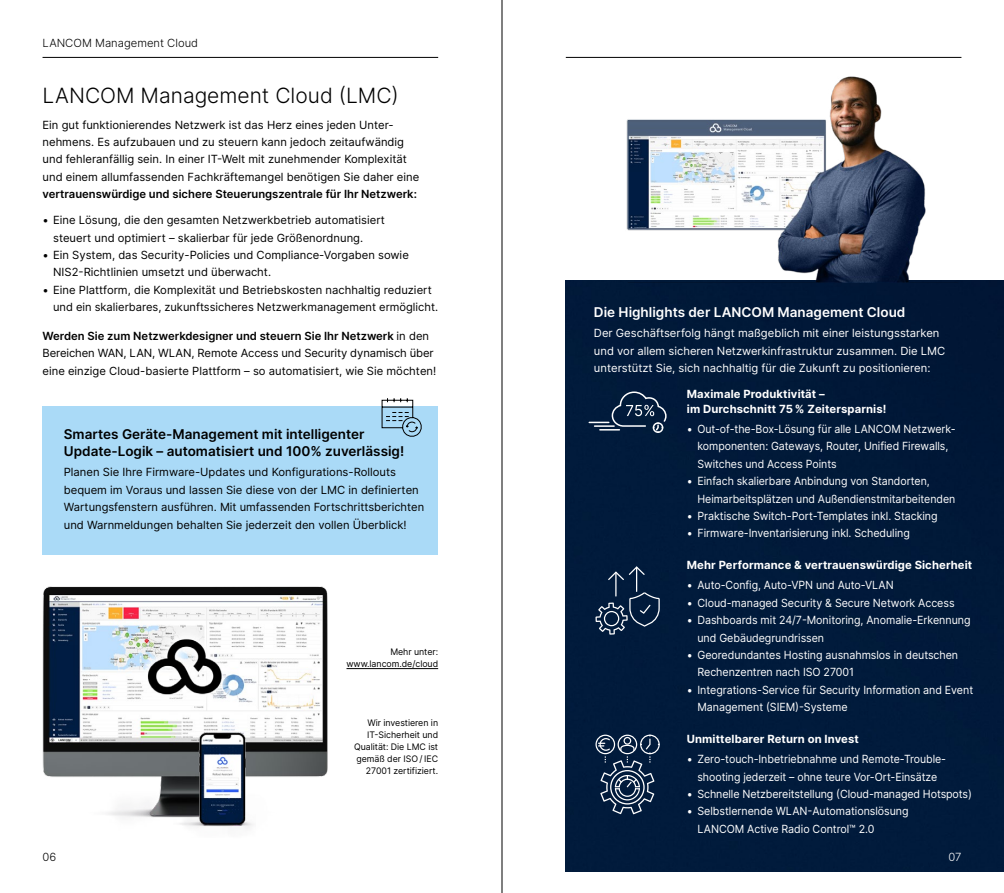
<style>
.page{position:relative;width:1004px;height:893px;background:#fff}
.page>*{position:absolute;margin:0;border:0;box-sizing:border-box;transform-origin:0 0}
.t1{font:300 21px "Inter";color:#000}
.t2{font:600 13.5px/17.4px "Inter";color:#000}
.t3{font:600 13.5px "Inter";color:#fff}
.t4{font:11.25px/17.4px "Inter";color:#000}
.t5{font:11.25px/17.4px "Inter";letter-spacing:-.005em;color:#fff;scale:.95 1}
.t6{font:11.25px/17.4px "Inter";letter-spacing:-.005em;color:#fff;scale:.94 1}
.t7{font:11.25px/17.4px "Inter";letter-spacing:-.005em;color:#fff}
.t8{font:700 11.25px/14.4px "Inter";letter-spacing:.01em;color:#fff}
.t9{font:600 11.25px "Inter";color:#000}
.t10{font:300 11.25px "Inter";color:#000}
.t11{font:300 11.25px "Inter";color:#fff}
.t12{font:9px/12px "Inter";letter-spacing:-.005em;color:#000;text-align:right}
.s1{font-weight:600}
</style>
<div class="page">
<div style="left:566px;top:281px;width:437px;height:591px;background:#011a3b"></div>
<img style="left:603px;top:77px;width:365px;height:205px">
<div style="left:43px;top:407px;width:395px;height:148px;background:#aadaf7"></div>
<img style="left:42px;top:586px;width:315px;height:232px">
<img style="left:174px;top:718px;width:81px;height:111px">
<svg style="left:381px;top:398px;width:42px;height:39px"></svg>
<svg style="left:587px;top:391px;width:80px;height:43px;background:#203652"></svg>
<svg style="left:595px;top:566px;width:64px;height:69px;background:#1b3250"></svg>
<svg style="left:595px;top:735px;width:64px;height:79px;background:#304560"></svg>
<hr style="left:346px;top:668px;width:92px;height:1px;background:#000">
<hr style="left:43px;top:57px;width:395px;height:1px;background:#000">
<hr style="left:566px;top:57px;width:395px;height:1px;background:#000">
<hr style="left:501px;top:0;width:1px;height:893px;background:#000">
<p class="t10" style="left:43px;top:35px;width:157px">LANCOM Management Cloud</p>
<h1 class="t1" style="left:43px;top:80px;width:358px">LANCOM Management Cloud (LMC)</h1>
<p class="t4" style="left:43px;top:116px;width:378px">Ein gut funktionierendes Netzwerk ist das Herz eines jeden Unter&shy;nehmens. Es aufzubauen und zu steuern kann jedoch zeitaufwändig und fehleranfällig sein. In einer IT-Welt mit zunehmender Komplexität und einem allumfassenden Fachkräftemangel benötigen Sie daher eine</p>
<p class="t9" style="left:43px;top:186px;width:376px">vertrauenswürdige und sichere Steuerungszentrale für Ihr Netzwerk:</p>
<p class="t4" style="left:53px;top:211px;width:333px;text-indent:-11px">• Eine Lösung, die den gesamten Netzwerkbetrieb automatisiert steuert und optimiert – skalierbar für jede Größenordnung.</p>
<p class="t4" style="left:53px;top:246px;width:357px;text-indent:-11px">• Ein System, das Security-Policies und Compliance-Vorgaben sowie<br>NIS2-Richtlinien umsetzt und überwacht.</p>
<p class="t4" style="left:53px;top:281px;width:386px;text-indent:-11px">• Eine Plattform, die Komplexität und Betriebskosten nachhaltig reduziert und ein skalierbares, zukunftssicheres Netzwerkmanagement ermöglicht.</p>
<p class="t4" style="left:43px;top:327px;width:395px"><span class="s1">Werden Sie zum Netzwerkdesigner und steuern Sie Ihr Netzwerk</span> in den<br>Bereichen WAN, LAN, WLAN, Remote Access und Security dynamisch über eine einzige Cloud-basierte Plattform – so automatisiert, wie Sie möchten!</p>
<p class="t2" style="left:64px;top:425px;width:342px">Smartes Geräte-Management mit intelligenter<br>Update-Logik – automatisiert und 100% zuverlässig!</p>
<p class="t4" style="left:64px;top:463px;width:362px">Planen Sie Ihre Firmware-Updates und Konfigurations-Rollouts bequem im Voraus und lassen Sie diese von der LMC in definierten Wartungsfenstern ausführen. Mit umfassenden Fortschrittsberichten und Warnmeldungen behalten Sie jederzeit den vollen Überblick!</p>
<p class="t12" style="left:346px;top:646px;width:93px">Mehr unter: www.lancom.de/cloud</p>
<p class="t10" style="left:43px;top:849px;width:15px">06</p>
<p class="t12" style="left:354px;top:717px;width:86px">Wir investieren in<br>IT-Sicherheit und<br>Qualität: Die LMC ist gemäß der ISO / IEC<br>27001 zertifiziert.</p>
<p class="t3" style="left:594px;top:302px;width:313px">Die Highlights der LANCOM Management Cloud</p>
<p class="t7" style="left:594px;top:324px;width:353px">Der Geschäftserfolg hängt maßgeblich mit einer leistungsstarken und vor allem sicheren Netzwerkinfrastruktur zusammen. Die LMC unterstützt Sie, sich nachhaltig für die Zukunft zu positionieren:</p>
<p class="t8" style="left:686px;top:386px;width:201px">Maximale Produktivität –<br>im Durchschnitt 75 % Zeitersparnis!</p>
<p class="t6" style="left:697px;top:420px;width:276px;text-indent:-11px">• Out-of-the-Box-Lösung für alle LANCOM Netzwerk&shy;komponenten: Gateways, Router, Unified Firewalls,<br>Switches und Access Points</p>
<p class="t6" style="left:697px;top:472px;width:276px;text-indent:-11px">• Einfach skalierbare Anbindung von Standorten,<br>Heimarbeitsplätzen und Außendienstmitarbeitenden</p>
<p class="t5" style="left:686px;top:507px;width:265px">• Praktische Switch-Port-Templates inkl. Stacking</p>
<p class="t5" style="left:686px;top:524px;width:236px">• Firmware-Inventarisierung inkl. Scheduling</p>
<p class="t8" style="left:686px;top:557px;width:287px">Mehr Performance &amp; vertrauenswürdige Sicherheit</p>
<p class="t6" style="left:686px;top:576px;width:221px">• Auto-Config, Auto-VPN und Auto-VLAN</p>
<p class="t5" style="left:686px;top:594px;width:283px">• Cloud-managed Security &amp; Secure Network Access</p>
<p class="t5" style="left:697px;top:611px;width:289px;text-indent:-11px">• Dashboards mit 24/7-Monitoring, Anomalie-Erkennung und Gebäudegrundrissen</p>
<p class="t5" style="left:697px;top:646px;width:276px;text-indent:-11px">• Georedundantes Hosting ausnahmslos in deutschen<br>Rechenzentren nach ISO 27001</p>
<p class="t5" style="left:697px;top:681px;width:292px;text-indent:-11px">• Integrations-Service für Security Information and Event<br>Management (SIEM)-Systeme</p>
<p class="t8" style="left:686px;top:731px;width:173px">Unmittelbarer Return on Invest</p>
<p class="t5" style="left:686px;top:750px;width:274px;text-align:center">• Zero-touch-Inbetriebnahme und Remote-Trouble&shy;shooting jederzeit – ohne teure Vor-Ort-Einsätze</p>
<p class="t5" style="left:686px;top:785px;width:301px">• Schnelle Netzbereitstellung (Cloud-managed Hotspots)</p>
<p class="t5" style="left:697px;top:802px;width:224px;text-indent:-11px">• Selbstlernende WLAN-Automationslösung<br>LANCOM Active Radio Control™ 2.0</p>
<p class="t11" style="left:948px;top:849px;width:15px">07</p>
</div>
